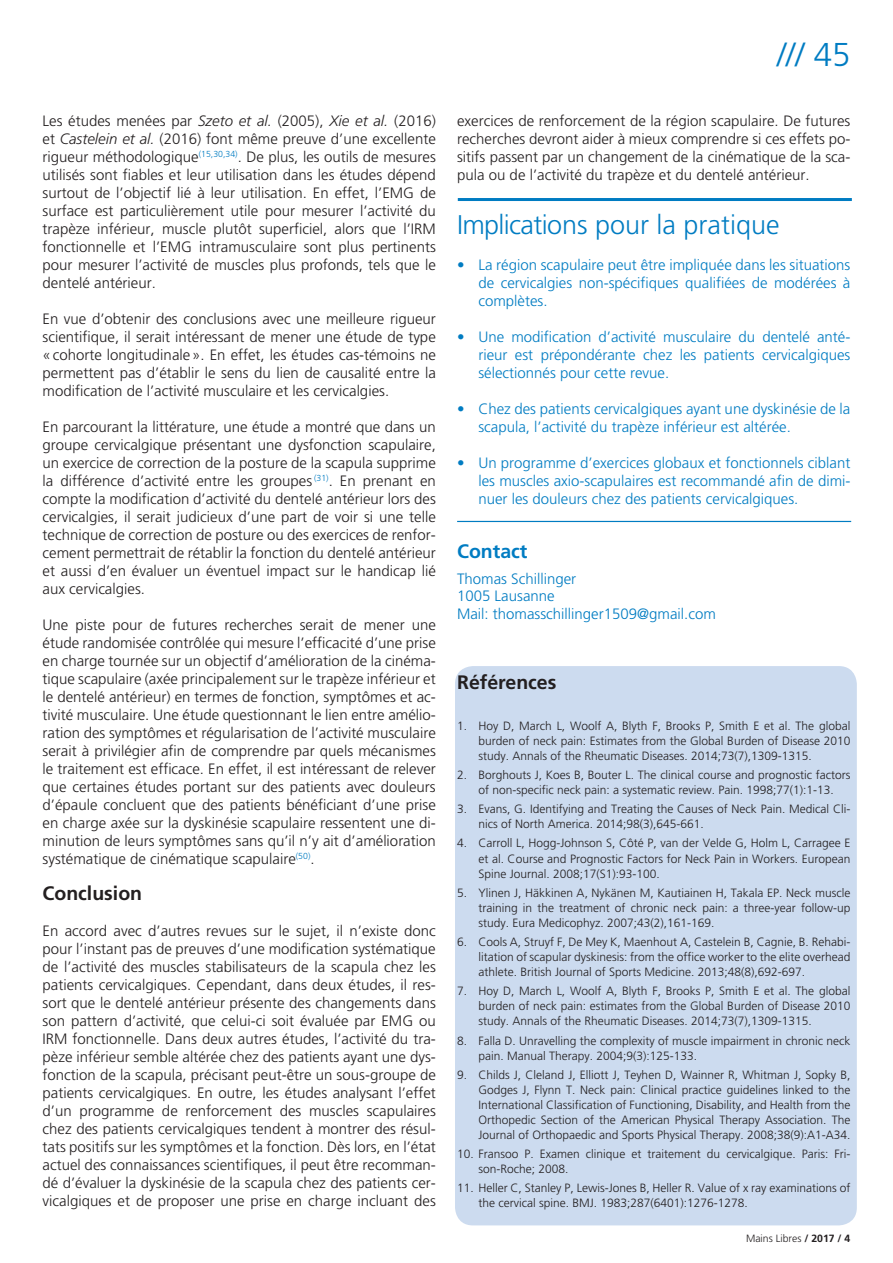
<style>
.page{position:relative;width:893px;height:1263px;background:#fff}
.page>*{position:absolute;margin:0;border:0;box-sizing:border-box;transform-origin:0 0}
.t1{font:300 33px "Frutiger";color:#007cc2}
.t2{font:300 27px "Frutiger";color:#007cc2}
.t3{font:700 19.5px "Frutiger";color:#231f20}
.t4{font:700 19.5px "Frutiger";color:#007cc2}
.t5{font:300 15px/18px "Frutiger";color:#231f20;text-align:justify}
.t6{font:300 15px/18px "Frutiger";color:#007cc2;text-align:justify}
.t7{font:300 12px/15px "Frutiger";color:#231f20;text-align:justify}
.t8{font:300 10.5px "Frutiger";color:#231f20}
.s1{font-style:italic}
.s2{font-weight:700}
</style>
<div class="page">
<div style="left:455px;top:666px;width:402px;height:559px;background:#ccdbef;border-radius:18px"></div>
<hr style="left:458px;top:198px;width:394px;height:3px;background:#007cc2">
<hr style="left:457px;top:521px;width:394px;height:1px;background:#007cc2">
<p class="t5" style="left:43px;top:112px;width:395px">Les études menées par <span class="s1">Szeto et al.</span> (2005), <span class="s1">Xie et al.</span> (2016) et <span class="s1">Castelein et al.</span> (2016) font même preuve d’une excellente rigueur méthodologique<sup>(15,30,34)</sup>. De plus, les outils de mesures utilisés sont fiables et leur utilisation dans les études dépend surtout de l’objectif lié à leur utilisation. En effet, l’EMG de surface est particulièrement utile pour mesurer l’activité du trapèze inférieur, muscle plutôt superficiel, alors que l’IRM fonctionnelle et l’EMG intramusculaire sont plus pertinents pour mesurer l’activité de muscles plus profonds, tels que le dentelé antérieur.</p>
<p class="t5" style="left:43px;top:310px;width:395px">En vue d’obtenir des conclusions avec une meilleure rigueur scientifique, il serait intéressant de mener une étude de type «cohorte longitudinale». En effet, les études cas-témoins ne permettent pas d’établir le sens du lien de causalité entre la modification de l’activité musculaire et les cervicalgies.</p>
<p class="t5" style="left:43px;top:418px;width:395px">En parcourant la littérature, une étude a montré que dans un groupe cervicalgique présentant une dysfonction scapulaire, un exercice de correction de la posture de la scapula supprime la différence d’activité entre les groupes <sup>(31)</sup>. En prenant en compte la modification d’activité du dentelé antérieur lors des cervicalgies, il serait judicieux d’une part de voir si une telle technique de correction de posture ou des exercices de renfor&shy;cement permettrait de rétablir la fonction du dentelé antérieur et aussi d’en évaluer un éventuel impact sur le handicap lié aux cervicalgies.</p>
<p class="t5" style="left:43px;top:616px;width:395px">Une piste pour de futures recherches serait de mener une étude randomisée contrôlée qui mesure l’efficacité d’une prise en charge tournée sur un objectif d’amélioration de la cinéma&shy;tique scapulaire (axée principalement sur le trapèze inférieur et le dentelé antérieur) en termes de fonction, symptômes et ac&shy;tivité musculaire. Une étude questionnant le lien entre amélio&shy;ration des symptômes et régularisation de l’activité musculaire serait à privilégier afin de comprendre par quels mécanismes le traitement est efficace. En effet, il est intéressant de relever que certaines études portant sur des patients avec douleurs d’épaule concluent que des patients bénéficiant d’une prise en charge axée sur la dyskinésie scapulaire ressentent une di&shy;minution de leurs symptômes sans qu’il n’y ait d’amélioration systématique de cinématique scapulaire<sup>(50)</sup>.</p>
<p class="t3" style="left:43px;top:882px;width:101px">Conclusion</p>
<p class="t5" style="left:43px;top:922px;width:395px">En accord avec d’autres revues sur le sujet, il n’existe donc pour l’instant pas de preuves d’une modification systématique de l’activité des muscles stabilisateurs de la scapula chez les patients cervicalgiques. Cependant, dans deux études, il res&shy;sort que le dentelé antérieur présente des changements dans son pattern d’activité, que celui-ci soit évaluée par EMG ou IRM fonctionnelle. Dans deux autres études, l’activité du tra&shy;pèze inférieur semble altérée chez des patients ayant une dys&shy;fonction de la scapula, précisant peut-être un sous-groupe de patients cervicalgiques. En outre, les études analysant l’effet d’un programme de renforcement des muscles scapulaires chez des patients cervicalgiques tendent à montrer des résul&shy;tats positifs sur les symptômes et la fonction. Dès lors, en l’état actuel des connaissances scientifiques, il peut être recomman&shy;dé d’évaluer la dyskinésie de la scapula chez des patients cer&shy;vicalgiques et de proposer une prise en charge incluant des</p>
<p class="t1" style="left:777px;top:36px;width:75px">/// 45</p>
<p class="t5" style="left:457px;top:112px;width:395px">exercices de renforcement de la région scapulaire. De futures recherches devront aider à mieux comprendre si ces effets po&shy;sitifs passent par un changement de la cinématique de la sca&shy;pula ou de l’activité du trapèze et du dentelé antérieur.</p>
<p class="t2" style="left:457px;top:209px;width:324px">Implications pour la pratique</p>
<p class="t6" style="left:478px;top:256px;width:374px;text-indent:-21px">• La région scapulaire peut être impliquée dans les situations de cervicalgies non-spécifiques qualifiées de modérées à complètes.</p>
<p class="t6" style="left:478px;top:328px;width:374px;text-indent:-21px">• Une modification d’activité musculaire du dentelé anté&shy;rieur est prépondérante chez les patients cervicalgiques sélectionnés pour cette revue.</p>
<p class="t6" style="left:478px;top:400px;width:374px;text-indent:-21px">• Chez des patients cervicalgiques ayant une dyskinésie de la scapula, l’activité du trapèze inférieur est altérée.</p>
<p class="t6" style="left:478px;top:454px;width:374px;text-indent:-21px">• Un programme d’exercices globaux et fonctionnels ciblant les muscles axio-scapulaires est recommandé afin de dimi&shy;nuer les douleurs chez des patients cervicalgiques.</p>
<p class="t4" style="left:457px;top:540px;width:72px">Contact</p>
<p class="t6" style="left:457px;top:570px;width:121px">Thomas Schillinger</p>
<p class="t6" style="left:457px;top:587px;width:99px">1005 Lausanne</p>
<p class="t6" style="left:457px;top:604px;width:260px">Mail: thomasschillinger1509@gmail.com</p>
<p class="t3" style="left:457px;top:671px;width:101px">Références</p>
<p class="t7" style="left:478px;top:718px;width:374px;text-indent:-21px">1. Hoy D, March L, Woolf A, Blyth F, Brooks P, Smith E et al. The global burden of neck pain: Estimates from the Global Burden of Disease 2010 study. Annals of the Rheumatic Diseases. 2014;73(7),1309-1315.</p>
<p class="t7" style="left:457px;top:767px;width:395px;text-align:center">2. Borghouts J, Koes B, Bouter L. The clinical course and prognostic factors of non-specific neck pain: a systematic review. Pain. 1998;77(1):1-13.</p>
<p class="t7" style="left:478px;top:801px;width:374px;text-indent:-21px">3. Evans, G. Identifying and Treating the Causes of Neck Pain. Medical Cli&shy;nics of North America. 2014;98(3),645-661.</p>
<p class="t7" style="left:478px;top:836px;width:374px;text-indent:-21px">4. Carroll L, Hogg-Johnson S, Côté P, van der Velde G, Holm L, Carragee E et al. Course and Prognostic Factors for Neck Pain in Workers. European Spine Journal. 2008;17(S1):93-100.</p>
<p class="t7" style="left:478px;top:885px;width:374px;text-indent:-21px">5. Ylinen J, Häkkinen A, Nykänen M, Kautiainen H, Takala EP. Neck muscle training in the treatment of chronic neck pain: a three-year follow-up study. Eura Medicophyz. 2007;43(2),161-169.</p>
<p class="t7" style="left:478px;top:934px;width:374px;text-indent:-21px">6. Cools A, Struyf F, De Mey K, Maenhout A, Castelein B, Cagnie, B. Rehabi&shy;litation of scapular dyskinesis: from the office worker to the elite overhead athlete. British Journal of Sports Medicine. 2013;48(8),692-697.</p>
<p class="t7" style="left:478px;top:983px;width:374px;text-indent:-21px">7. Hoy D, March L, Woolf A, Blyth F, Brooks P, Smith E et al. The global burden of neck pain: estimates from the Global Burden of Disease 2010 study. Annals of the Rheumatic Diseases. 2014;73(7),1309-1315.</p>
<p class="t7" style="left:478px;top:1033px;width:374px;text-indent:-21px">8. Falla D. Unravelling the complexity of muscle impairment in chronic neck pain. Manual Therapy. 2004;9(3):125-133.</p>
<p class="t7" style="left:478px;top:1067px;width:374px;text-indent:-21px">9. Childs J, Cleland J, Elliott J, Teyhen D, Wainner R, Whitman J, Sopky B, Godges J, Flynn T. Neck pain: Clinical practice guidelines linked to the International Classification of Functioning, Disability, and Health from the Orthopedic Section of the American Physical Therapy Association. The Journal of Orthopaedic and Sports Physical Therapy. 2008;38(9):A1-A34.</p>
<p class="t7" style="left:478px;top:1146px;width:374px;text-indent:-21px">10. Fransoo P. Examen clinique et traitement du cervicalgique. Paris: Fri&shy;son-Roche; 2008.</p>
<p class="t7" style="left:478px;top:1180px;width:374px;text-indent:-21px">11. Heller C, Stanley P, Lewis-Jones B, Heller R. Value of x ray examinations of the cervical spine. BMJ. 1983;287(6401):1276-1278.</p>
<p class="t8" style="left:746px;top:1232px;width:106px">Mains Libres <span class="s2">/ 2017 / 4</span></p>
</div>
